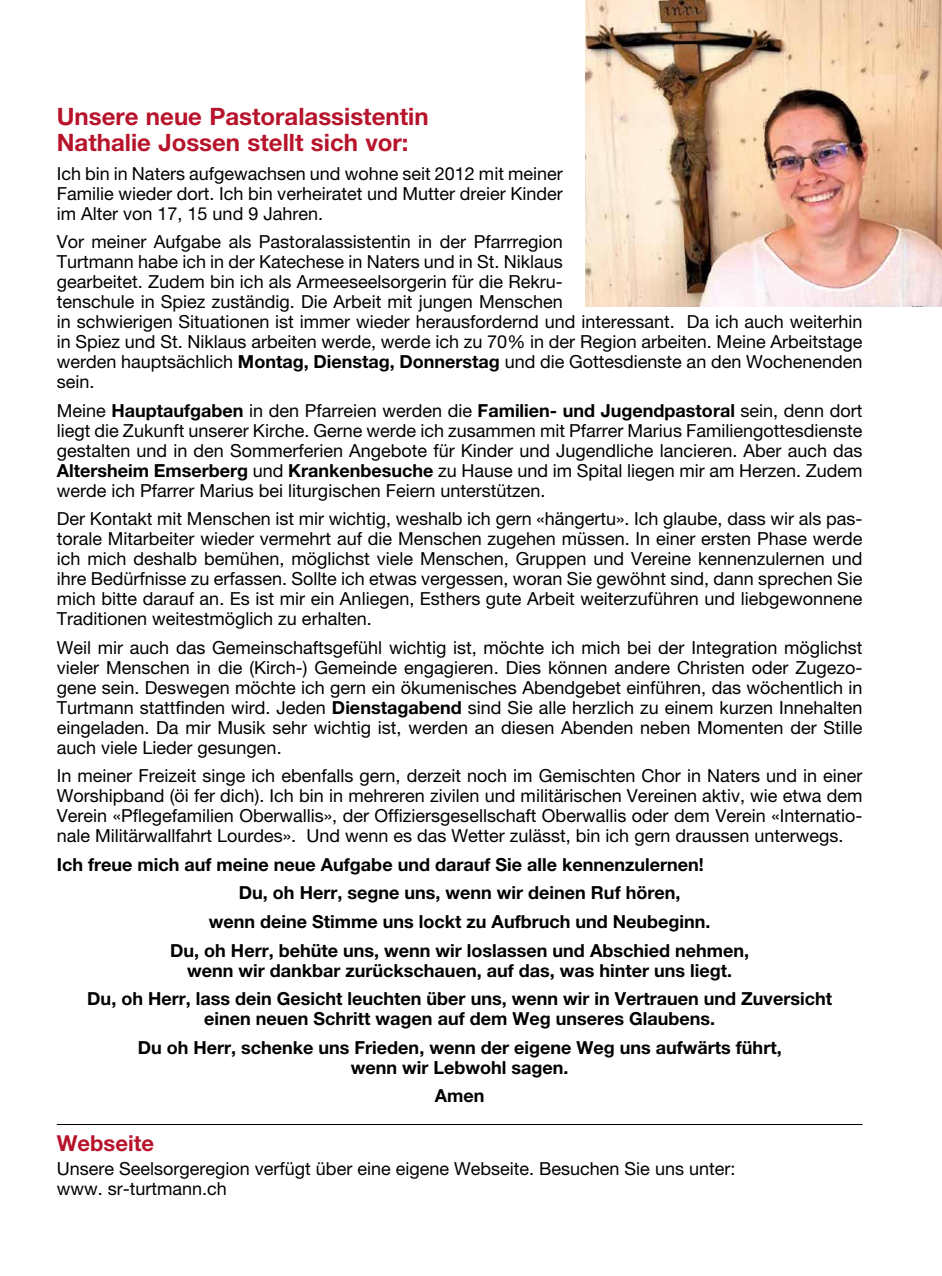
<style>
.page{position:relative;width:942px;height:1276px;background:#fff}
.page>*{position:absolute;margin:0;border:0;box-sizing:border-box;transform-origin:0 0}
.t1{font:700 24px/26px "Helvetica Neue LT Pro";color:#b7142c}
.t2{font:700 22px "Helvetica Neue LT Pro";color:#b7142c}
.t3{font:18px/20px "Helvetica Neue LT Pro";color:#000;text-align:justify}
.t4{font:700 18px/28.6px "Helvetica Neue LT Pro";color:#000;text-align:center}
.s1{font-weight:700}
</style>
<div class="page">
<hr style="left:57px;top:1124px;width:805px;height:1px;background:#000">
<img style="left:585px;top:0;width:356px;height:306px">
<h1 class="t1" style="left:57px;top:103px;width:373px">Unsere neue Pastoralassistentin<br>Nathalie Jossen stellt sich vor:</h1>
<p class="t3" style="left:57px;top:163px;width:507px">Ich bin in Naters aufgewachsen und wohne seit 2012 mit meiner Familie wieder dort. Ich bin verheiratet und Mutter dreier Kinder im Alter von 17, 15 und 9 Jahren.</p>
<p class="t3" style="left:57px;top:232px;width:807px;text-align:left">Vor meiner Aufgabe als Pastoralassistentin in der Pfarrregion<br>Turtmann habe ich in der Katechese in Naters und in St. Niklaus<br>gearbeitet. Zudem bin ich als Armeeseelsorgerin für die Rekru-<br>tenschule in Spiez zuständig. Die Arbeit mit jungen Menschen<br>in schwierigen Situationen ist immer wieder herausfordernd und interessant. Da ich auch weiterhin in Spiez und St. Niklaus arbeiten werde, werde ich zu 70% in der Region arbeiten. Meine Arbeitstage werden hauptsächlich <span class="s1">Montag, Dienstag, Donnerstag</span> und die Gottesdienste an den Wochenenden sein.</p>
<p class="t3" style="left:57px;top:400px;width:807px">Meine <span class="s1">Hauptaufgaben</span> in den Pfarreien werden die <span class="s1">Familien- und Jugendpastoral</span> sein, denn dort liegt die Zukunft unserer Kirche. Gerne werde ich zusammen mit Pfarrer Marius Familiengottesdienste gestalten und in den Sommerferien Angebote für Kinder und Jugendliche lancieren. Aber auch das <span class="s1">Altersheim Emserberg</span> und <span class="s1">Krankenbesuche</span> zu Hause und im Spital liegen mir am Herzen. Zudem werde ich Pfarrer Marius bei liturgischen Feiern unterstützen.</p>
<p class="t3" style="left:57px;top:509px;width:807px">Der Kontakt mit Menschen ist mir wichtig, weshalb ich gern «hängertu». Ich glaube, dass wir als pas&shy;torale Mitarbeiter wieder vermehrt auf die Menschen zugehen müssen. In einer ersten Phase werde ich mich deshalb bemühen, möglichst viele Menschen, Gruppen und Vereine kennenzulernen und ihre Bedürfnisse zu erfassen. Sollte ich etwas vergessen, woran Sie gewöhnt sind, dann sprechen Sie mich bitte darauf an. Es ist mir ein Anliegen, Esthers gute Arbeit weiterzuführen und liebgewonnene Traditionen weitestmöglich zu erhalten.</p>
<p class="t3" style="left:57px;top:637px;width:807px">Weil mir auch das Gemeinschaftsgefühl wichtig ist, möchte ich mich bei der Integration möglichst vieler Menschen in die (Kirch-) Gemeinde engagieren. Dies können andere Christen oder Zugezo&shy;gene sein. Deswegen möchte ich gern ein ökumenisches Abendgebet einführen, das wöchentlich in Turtmann stattfinden wird. Jeden <span class="s1">Dienstagabend</span> sind Sie alle herzlich zu einem kurzen Innehalten eingeladen. Da mir Musik sehr wichtig ist, werden an diesen Abenden neben Momenten der Stille auch viele Lieder gesungen.</p>
<p class="t3" style="left:57px;top:766px;width:807px">In meiner Freizeit singe ich ebenfalls gern, derzeit noch im Gemischten Chor in Naters und in einer Worshipband (öi fer dich). Ich bin in mehreren zivilen und militärischen Vereinen aktiv, wie etwa dem Verein «Pflegefamilien Oberwallis», der Offiziersgesellschaft Oberwallis oder dem Verein «Internatio&shy;nale Militärwallfahrt Lourdes». Und wenn es das Wetter zulässt, bin ich gern draussen unterwegs.</p>
<p class="t4" style="left:57px;top:850px;width:648px">Ich freue mich auf meine neue Aufgabe und darauf Sie alle kennenzulernen!</p>
<p class="t4" style="left:239px;top:878px;width:443px">Du, oh Herr, segne uns, wenn wir deinen Ruf hören,</p>
<p class="t4" style="left:209px;top:907px;width:503px">wenn deine Stimme uns lockt zu Aufbruch und Neubeginn.</p>
<p class="t4" style="left:170px;top:935px;width:580px">Du, oh Herr, behüte uns, wenn wir loslassen und Abschied nehmen,</p>
<p class="t4" style="left:87px;top:955px;width:746px">wenn wir dankbar zurückschauen, auf das, was hinter uns liegt.<br>Du, oh Herr, lass dein Gesicht leuchten über uns, wenn wir in Vertrauen und Zuversicht</p>
<p class="t4" style="left:138px;top:1004px;width:645px">einen neuen Schritt wagen auf dem Weg unseres Glaubens.<br>Du oh Herr, schenke uns Frieden, wenn der eigene Weg uns aufwärts führt,</p>
<p class="t4" style="left:350px;top:1052px;width:219px">wenn wir Lebwohl sagen.<br>Amen</p>
<p class="t2" style="left:57px;top:1129px;width:99px">Webseite</p>
<p class="t3" style="left:57px;top:1158px;width:680px">Unsere Seelsorgeregion verfügt über eine eigene Webseite. Besuchen Sie uns unter: www. sr-turtmann.ch</p>
</div>
